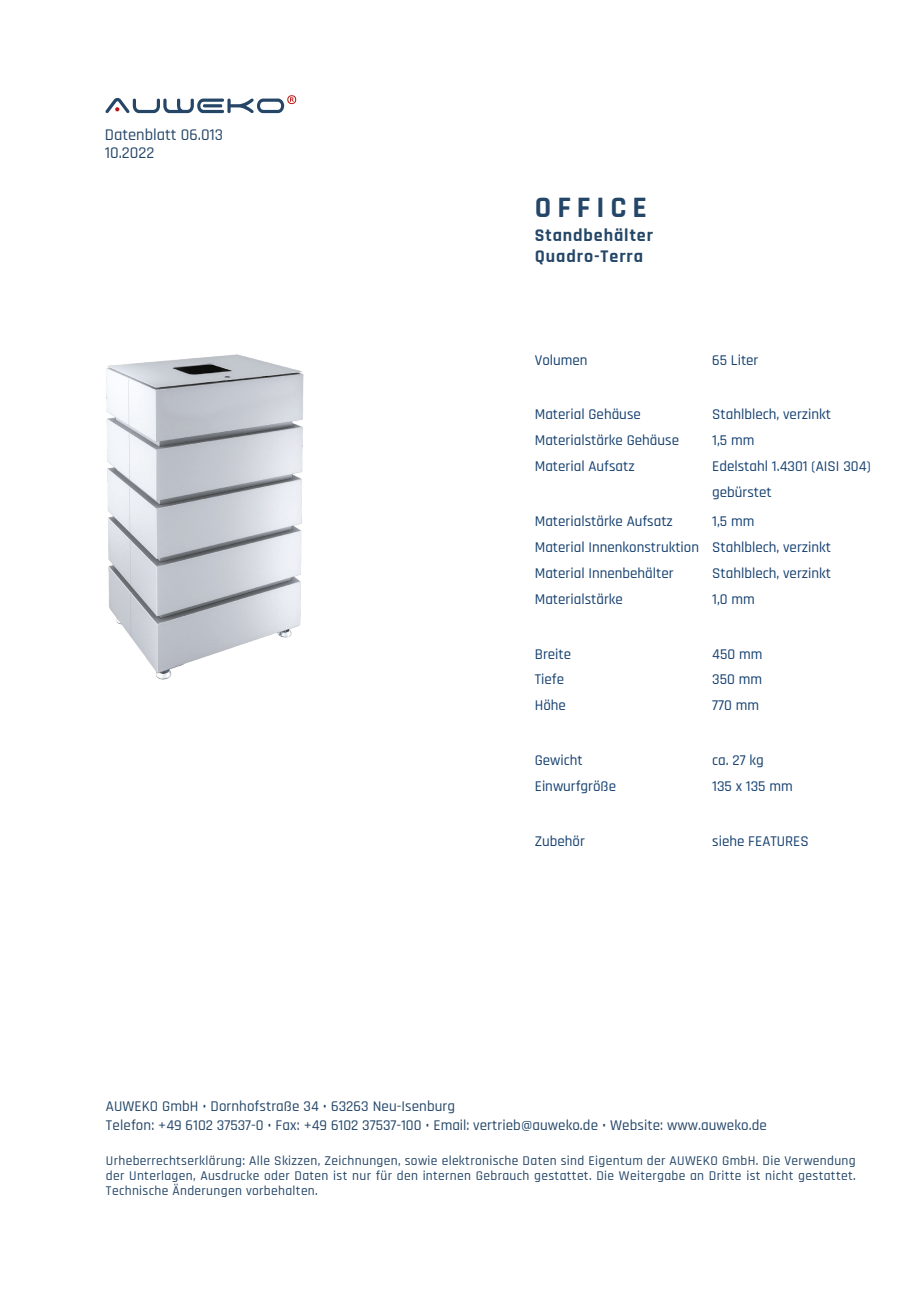
<style>
.page{position:relative;width:919px;height:1289px;background:#fff}
.page>*{position:absolute;margin:0;border:0;box-sizing:border-box;transform-origin:0 0}
.t1{font:700 30px "Rajdhani";letter-spacing:.2em;color:#244668}
.t2{font:700 18px "Rajdhani";letter-spacing:.05em;color:#244668}
.t3{font:500 16.5px "Rajdhani";color:#254768}
.t4{font:500 15px "Rajdhani";color:#154070}
.t5{font:500 15px "Rajdhani";letter-spacing:.005em;color:#244668}
.t6{font:500 13.5px/15px "Rajdhani";letter-spacing:.025em;color:#244668;text-align:justify}
</style>
<div class="page">
<img style="left:106px;top:354px;width:198px;height:326px">
<svg style="left:105px;top:95px;width:191px;height:18px"></svg>
<p class="t3" style="left:105px;top:125px;width:120px">Datenblatt 06.013</p>
<p class="t3" style="left:105px;top:143px;width:51px">10.2022</p>
<p class="t1" style="left:534px;top:189px;width:114px">OFFICE</p>
<p class="t2" style="left:534px;top:224px;width:120px">Standbehälter</p>
<p class="t2" style="left:534px;top:245px;width:110px">Quadro-Terra</p>
<p class="t4" style="left:534px;top:351px;width:54px">Volumen</p>
<p class="t4" style="left:712px;top:351px;width:48px">65 Liter</p>
<p class="t4" style="left:534px;top:406px;width:108px">Material Gehäuse</p>
<p class="t4" style="left:712px;top:406px;width:120px">Stahlblech, verzinkt</p>
<p class="t4" style="left:534px;top:431px;width:146px">Materialstärke Gehäuse</p>
<p class="t4" style="left:712px;top:431px;width:44px">1,5 mm</p>
<p class="t4" style="left:534px;top:457px;width:101px">Material Aufsatz</p>
<p class="t4" style="left:712px;top:457px;width:160px">Edelstahl 1.4301 (AISI 304)</p>
<p class="t4" style="left:712px;top:483px;width:61px">gebürstet</p>
<p class="t4" style="left:534px;top:512px;width:140px">Materialstärke Aufsatz</p>
<p class="t4" style="left:712px;top:512px;width:44px">1,5 mm</p>
<p class="t4" style="left:534px;top:538px;width:166px">Material Innenkonstruktion</p>
<p class="t4" style="left:712px;top:538px;width:120px">Stahlblech, verzinkt</p>
<p class="t4" style="left:534px;top:564px;width:140px">Material Innenbehälter</p>
<p class="t4" style="left:712px;top:564px;width:120px">Stahlblech, verzinkt</p>
<p class="t4" style="left:534px;top:590px;width:90px">Materialstärke</p>
<p class="t4" style="left:712px;top:590px;width:44px">1,0 mm</p>
<p class="t4" style="left:534px;top:645px;width:38px">Breite</p>
<p class="t4" style="left:712px;top:645px;width:52px">450 mm</p>
<p class="t4" style="left:534px;top:671px;width:31px">Tiefe</p>
<p class="t4" style="left:712px;top:671px;width:51px">350 mm</p>
<p class="t4" style="left:534px;top:697px;width:33px">Höhe</p>
<p class="t4" style="left:712px;top:697px;width:48px">770 mm</p>
<p class="t4" style="left:534px;top:751px;width:50px">Gewicht</p>
<p class="t4" style="left:712px;top:751px;width:53px">ca. 27 kg</p>
<p class="t4" style="left:534px;top:777px;width:83px">Einwurfgröße</p>
<p class="t4" style="left:712px;top:777px;width:82px">135 x 135 mm</p>
<p class="t4" style="left:534px;top:832px;width:52px">Zubehör</p>
<p class="t4" style="left:712px;top:832px;width:98px">siehe FEATURES</p>
<p class="t5" style="left:106px;top:1097px;width:350px">AUWEKO GmbH • Dornhofstraße 34 • 63263 Neu-Isenburg</p>
<p class="t5" style="left:106px;top:1116px;width:662px">Telefon: +49 6102 37537-0 • Fax: +49 6102 37537-100 • Email: vertrieb@auweko.de • Website: www.auweko.de</p>
<p class="t6" style="left:106px;top:1153px;width:751px">Urheberrechtserklärung: Alle Skizzen, Zeichnungen, sowie elektronische Daten sind Eigentum der AUWEKO GmbH. Die Verwendung der Unterlagen, Ausdrucke oder Daten ist nur für den internen Gebrauch gestattet. Die Weitergabe an Dritte ist nicht gestattet.<br>Technische Änderungen vorbehalten.</p>
</div>
